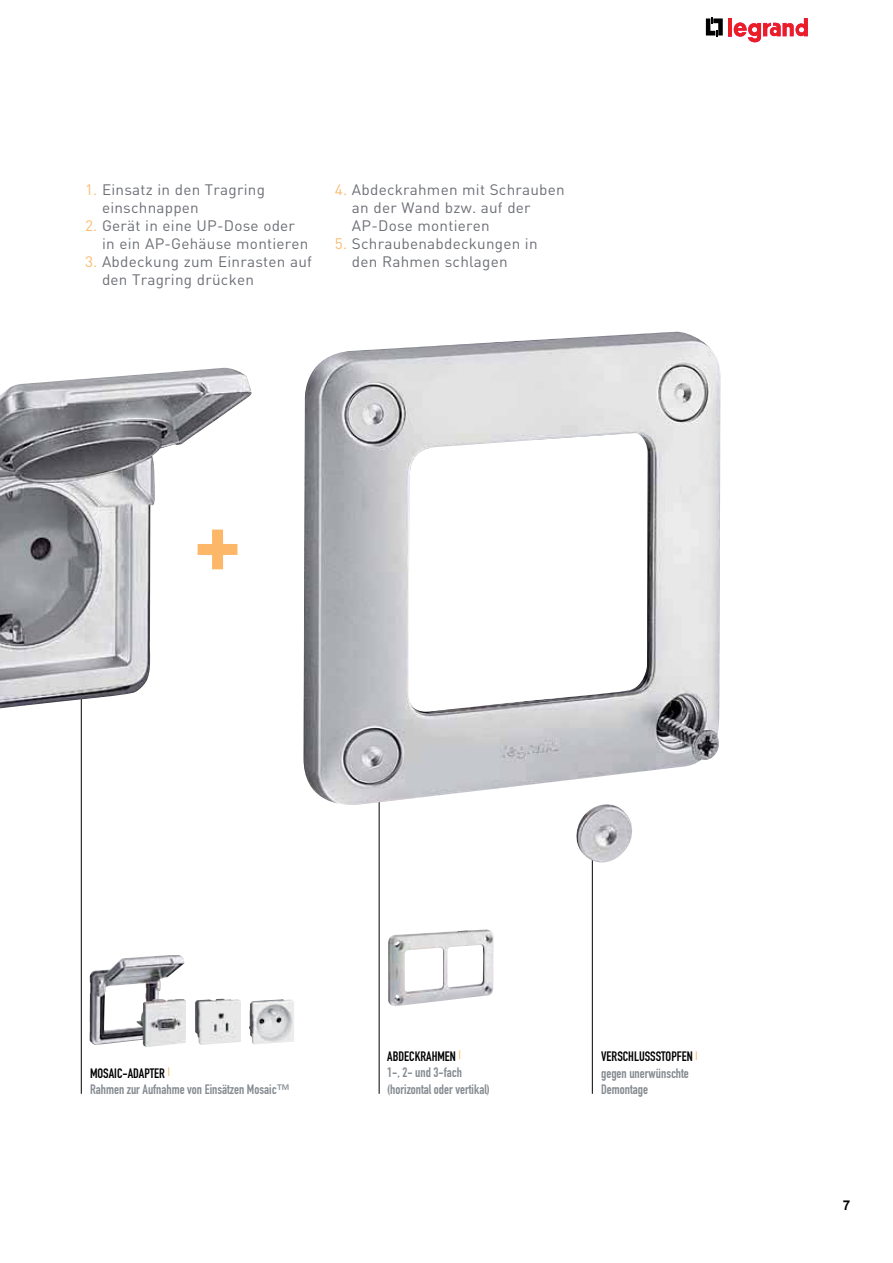
<style>
.page{position:relative;width:893px;height:1263px;background:#fff}
.page>*{position:absolute;margin:0;border:0;box-sizing:border-box;transform-origin:0 0}
.t1{font:700 90px "DIN";color:#fcb868}
.t2{font:15px/18px "DIN";letter-spacing:.015em;color:#6c6f75}
.t3{font:13.5px/16.2px "DIN Engschrift";color:#858b91}
.t4{font:700 13.5px "Arial";color:#000}
.s1{color:#fbbb6f}
.s2{color:#000}
.s3{font-size:12px;color:#fbbb6f}
</style>
<div class="page">
<svg style="left:706px;top:17px;width:17px;height:20px"></svg>
<hr style="left:728px;top:18px;width:4px;height:18px;background:#eb1e23">
<svg style="left:734px;top:18px;width:74px;height:24px"></svg>
<hr style="left:81px;top:625px;width:1px;height:469px;background:#000">
<hr style="left:379px;top:792px;width:1px;height:302px;background:#000">
<img style="left:303px;top:332px;width:417px;height:473px">
<img style="left:0;top:368px;width:252px;height:340px">
<img style="left:90px;top:955px;width:94px;height:90px">
<img style="left:137px;top:999px;width:49px;height:48px">
<img style="left:388px;top:929px;width:105px;height:77px">
<img style="left:195px;top:999px;width:46px;height:46px">
<img style="left:249px;top:999px;width:45px;height:45px">
<hr style="left:592px;top:820px;width:1px;height:274px;background:#000">
<img style="left:576px;top:804px;width:56px;height:58px">
<p class="t2" style="left:102px;top:182px;width:164px;text-indent:-17px"><span class="s1">1.</span> Einsatz in den Tragring einschnappen</p>
<p class="t2" style="left:102px;top:218px;width:208px;text-indent:-17px"><span class="s1">2.</span> Gerät in eine UP-Dose oder in ein AP-Gehäuse montieren</p>
<p class="t2" style="left:102px;top:254px;width:211px;text-indent:-17px"><span class="s1">3.</span> Abdeckung zum Einrasten auf den Tragring drücken</p>
<p class="t2" style="left:352px;top:182px;width:214px;text-indent:-17px"><span class="s1">4.</span> Abdeckrahmen mit Schrauben an der Wand bzw. auf der<br>AP-Dose montieren</p>
<p class="t2" style="left:352px;top:236px;width:187px;text-indent:-17px"><span class="s1">5.</span> Schraubenabdeckungen in den Rahmen schlagen</p>
<h1 class="t1" style="left:193px;top:510px;width:50px">+</h1>
<p class="t3" style="left:90px;top:1066px;width:201px"><span class="s2">MOSAIC-ADAPTER</span> <span class="s3">|<br></span>Rahmen zur Aufnahme von Einsätzen Mosaic™</p>
<p class="t3" style="left:387px;top:1050px;width:104px"><span class="s2">ABDECKRAHMEN</span> <span class="s3">|<br></span>1-, 2- und 3-fach (horizontal oder vertikal)</p>
<p class="t3" style="left:601px;top:1050px;width:98px"><span class="s2">VERSCHLUSSSTOPFEN</span> <span class="s3">| </span>gegen unerwünschte<br>Demontage</p>
<p class="t4" style="left:843px;top:1200px;width:9px">7</p>
</div>
